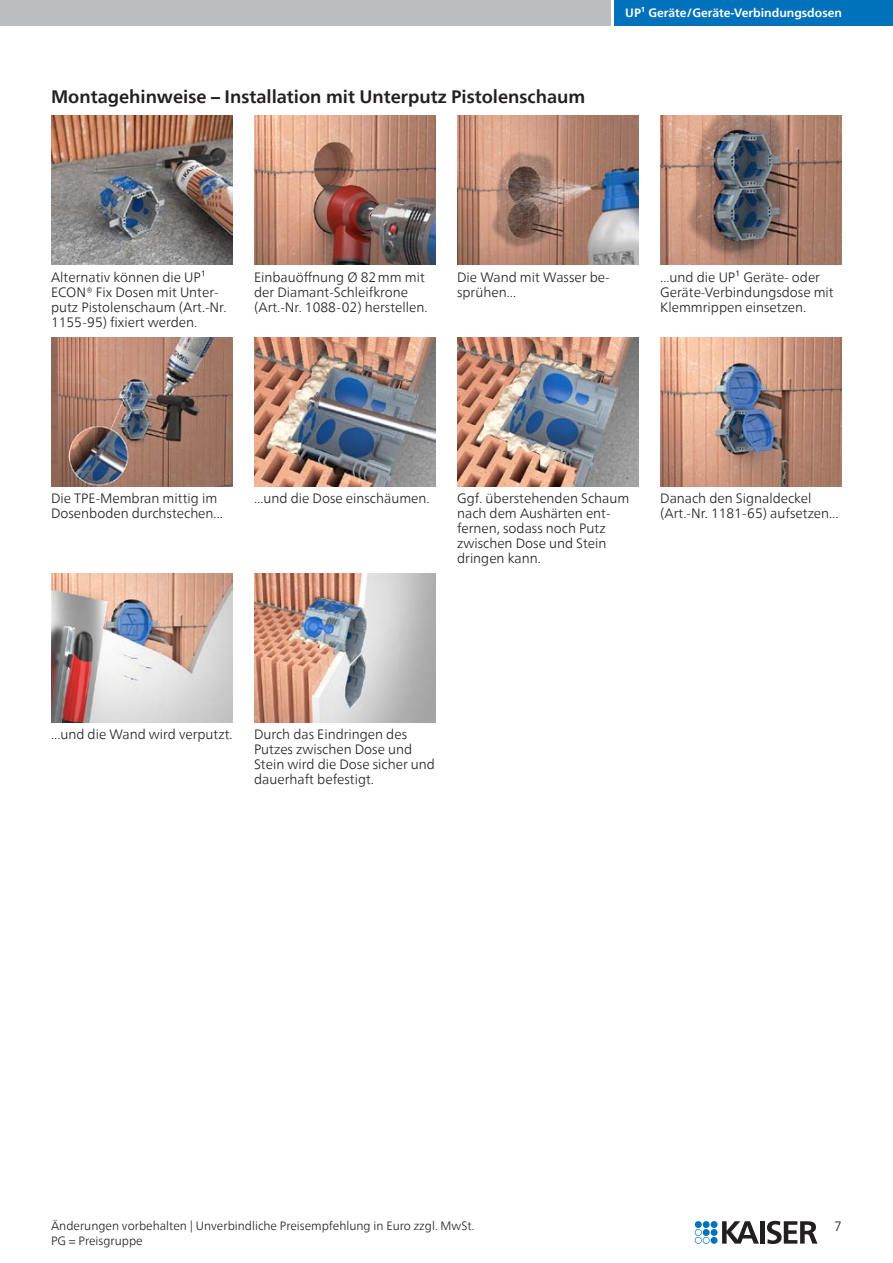
<style>
.page{position:relative;width:893px;height:1263px;background:#fff}
.page>*{position:absolute;margin:0;border:0;box-sizing:border-box;transform-origin:0 0}
.kaiser-eik-infoblock-title{font:700 18px "Neue Frutiger World";color:#231f20}
.kaiser-eik-infoblock-imagecaption{font:300 13.5px/15px "Neue Frutiger World";color:#231f20}
.kaiser_pagina{font:300 13.5px "Neue Frutiger World";color:#231f20}
.kaiser-eik-footer{font:300 12px "Neue Frutiger World";color:#231f20}
.kaiser-eik-chapter-1{font:700 12px "Neue Frutiger World";color:#fff}
</style>
<div class="page">
<img style="left:51px;top:116px;width:182px;height:149px">
<img style="left:254px;top:116px;width:182px;height:149px">
<img style="left:457px;top:116px;width:182px;height:149px">
<img style="left:660px;top:116px;width:182px;height:149px">
<img style="left:51px;top:337px;width:182px;height:149px">
<img style="left:254px;top:337px;width:182px;height:149px">
<img style="left:457px;top:337px;width:182px;height:149px">
<img style="left:660px;top:337px;width:182px;height:149px">
<img style="left:51px;top:573px;width:182px;height:149px">
<img style="left:254px;top:573px;width:182px;height:149px">
<div style="left:614px;top:0;width:279px;height:26px;background:#0072bc"></div>
<div style="left:0;top:0;width:610px;height:26px;background:#bcbdc0"></div>
<div style="left:711px;top:1229px;width:6px;height:7px;background:#0072bc;border-radius:50%"></div>
<div style="left:703px;top:1221px;width:7px;height:7px;background:#0072bc;border-radius:50%"></div>
<div style="left:711px;top:1221px;width:6px;height:7px;background:#0072bc;border-radius:50%"></div>
<div style="left:695px;top:1221px;width:7px;height:7px;background:#0072bc;border-radius:50%"></div>
<div style="left:711px;top:1237px;width:6px;height:7px;background:#0072bc;border-radius:50%"></div>
<svg style="left:695px;top:1229px;width:15px;height:15px"></svg>
<svg style="left:722px;top:1221px;width:37px;height:22px"></svg>
<div style="left:760px;top:1221px;width:5px;height:22px;background:#231f20"></div>
<svg style="left:767px;top:1221px;width:50px;height:23px"></svg>
<p class="kaiser-eik-infoblock-title" style="left:51px;top:81px;width:536px">Montagehinweise – Installation mit Unterputz Pistolenschaum</p>
<p class="kaiser-eik-chapter-1" style="left:625px;top:2px;width:218px">UP¹ Geräte/Geräte-Verbindungsdosen</p>
<p class="kaiser-eik-infoblock-imagecaption" style="left:51px;top:269px;width:177px">Alternativ können die UP¹<br>ECON® Fix Dosen mit Unter&shy;putz Pistolenschaum (Art.-Nr.<br>1155-95) fixiert werden.</p>
<p class="kaiser-eik-infoblock-imagecaption" style="left:254px;top:269px;width:175px">Einbauöffnung Ø 82mm mit der Diamant-Schleifkrone (Art.-Nr. 1088-02) herstellen.</p>
<p class="kaiser-eik-infoblock-imagecaption" style="left:457px;top:269px;width:154px">Die Wand mit Wasser be&shy;sprühen...</p>
<p class="kaiser-eik-infoblock-imagecaption" style="left:660px;top:269px;width:175px">...und die UP¹ Geräte- oder<br>Geräte-Verbindungsdose mit<br>Klemmrippen einsetzen.</p>
<p class="kaiser-eik-infoblock-imagecaption" style="left:51px;top:491px;width:174px">Die TPE-Membran mittig im<br>Dosenboden durchstechen...</p>
<p class="kaiser-eik-infoblock-imagecaption" style="left:254px;top:491px;width:177px">...und die Dose einschäumen.</p>
<p class="kaiser-eik-infoblock-imagecaption" style="left:457px;top:491px;width:174px">Ggf. überstehenden Schaum nach dem Aushärten ent&shy;fernen, sodass noch Putz zwischen Dose und Stein dringen kann.</p>
<p class="kaiser-eik-infoblock-imagecaption" style="left:660px;top:491px;width:180px">Danach den Signaldeckel (Art.-Nr. 1181-65) aufsetzen...</p>
<p class="kaiser-eik-infoblock-imagecaption" style="left:51px;top:727px;width:183px">...und die Wand wird verputzt.</p>
<p class="kaiser-eik-infoblock-imagecaption" style="left:254px;top:727px;width:182px">Durch das Eindringen des<br>Putzes zwischen Dose und<br>Stein wird die Dose sicher und dauerhaft befestigt.</p>
<p class="kaiser-eik-footer" style="left:51px;top:1216px;width:425px">Änderungen vorbehalten | Unverbindliche Preisempfehlung in Euro zzgl. MwSt.</p>
<p class="kaiser_pagina" style="left:834px;top:1215px;width:9px">7</p>
<p class="kaiser-eik-footer" style="left:51px;top:1231px;width:93px">PG = Preisgruppe</p>
</div>
